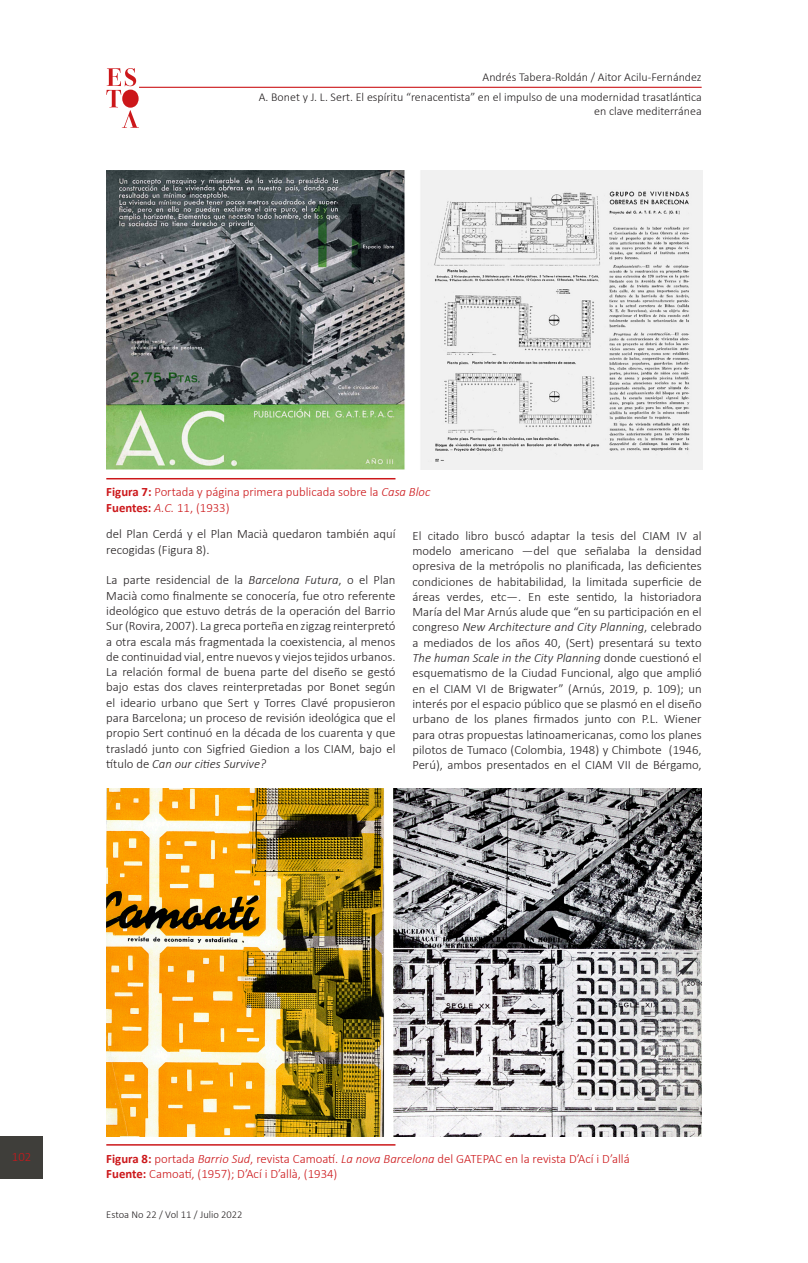
<style>
.page{position:relative;width:808px;height:1263px;background:#fff}
.page>*{position:absolute;margin:0;border:0;box-sizing:border-box;transform-origin:0 0}
.parrafo{font:300 12.75px/15.3px "Calibri";color:#231f20;text-align:justify}
.parrafo-2{font:300 12.75px "Calibri";color:#cc171a}
.t1{font:300 12px "Calibri";color:#231f20}
.t2{font:300 10.5px "Calibri";color:#231f20}
.s1{font-weight:700}
.s2{font-style:italic}
</style>
<div class="page">
<svg style="left:106px;top:68px;width:33px;height:60px"></svg>
<hr style="left:139px;top:87px;width:563px;height:1px;background:#cc171a">
<div style="left:0;top:1137px;width:43px;height:42px;background:#3f3e3a"></div>
<img style="left:106px;top:170px;width:596px;height:300px">
<hr style="left:106px;top:478px;width:289px;height:1px;background:#cc171a">
<hr style="left:106px;top:1144px;width:289px;height:1px;background:#cc171a">
<img style="left:106px;top:789px;width:596px;height:348px">
<p class="t1" style="left:483px;top:70px;width:221px">Andrés Tabera-Roldán / Aitor Acilu-Fernández</p>
<p class="t1" style="left:259px;top:90px;width:444px">A. Bonet y J. L. Sert. El espíritu “renacentista” en el impulso de una modernidad trasatlántica</p>
<p class="t1" style="left:594px;top:104px;width:109px">en clave mediterránea</p>
<p class="parrafo-2" style="left:106px;top:484px;width:326px"><span class="s1">Figura 7:</span> Portada y página primera publicada sobre la <span class="s2">Casa Bloc</span></p>
<p class="parrafo-2" style="left:106px;top:500px;width:125px"><span class="s1">Fuentes:</span> <span class="s2">A.C.</span> 11, (1933)</p>
<p class="parrafo" style="left:106px;top:526px;width:291px">del Plan Cerdá y el Plan Macià quedaron también aquí recogidas (Figura 8).</p>
<p class="parrafo" style="left:106px;top:572px;width:291px">La parte residencial de la <span class="s2">Barcelona Futura</span>, o el Plan Macià como finalmente se conocería, fue otro referente ideológico que estuvo detrás de la operación del Barrio Sur (Rovira, 2007). La greca porteña en zigzag reinterpretó a otra escala más fragmentada la coexistencia, al menos de continuidad vial, entre nuevos y viejos tejidos urbanos.<br>La relación formal de buena parte del diseño se gestó bajo estas dos claves reinterpretadas por Bonet según el ideario urbano que Sert y Torres Clavé propusieron para Barcelona; un proceso de revisión ideológica que el propio Sert continuó en la década de los cuarenta y que trasladó junto con Sigfried Giedion a los CIAM, bajo el título de <span class="s2">Can our cities Survive?</span></p>
<p class="parrafo" style="left:412px;top:528px;width:291px">El citado libro buscó adaptar la tesis del CIAM IV al modelo americano —del que señalaba la densidad opresiva de la metrópolis no planificada, las deficientes condiciones de habitabilidad, la limitada superficie de áreas verdes, etc—. En este sentido, la historiadora María del Mar Arnús alude que “en su participación en el congreso <span class="s2">New Architecture and City Planning</span>, celebrado a mediados de los años 40, (Sert) presentará su texto <span class="s2">The human Scale in the City Planning</span> donde cuestionó el esquematismo de la Ciudad Funcional, algo que amplió en el CIAM VI de Brigwater” (Arnús, 2019, p. 109); un interés por el espacio público que se plasmó en el diseño urbano de los planes firmados junto con P.L. Wiener para otras propuestas latinoamericanas, como los planes pilotos de Tumaco (Colombia, 1948) y Chimbote (1946, Perú), ambos presentados en el CIAM VII de Bérgamo,</p>
<p class="parrafo-2" style="left:12px;top:1148px;width:21px">102</p>
<p class="parrafo-2" style="left:106px;top:1150px;width:525px"><span class="s1">Figura 8:</span> portada <span class="s2">Barrio Sud</span>, revista Camoatí. <span class="s2">La nova Barcelona</span> del GATEPAC en la revista D’Ací i D’allá</p>
<p class="parrafo-2" style="left:106px;top:1166px;width:233px"><span class="s1">Fuente:</span> Camoatí, (1957); D’Ací i D’allà, (1934)</p>
<p class="t2" style="left:106px;top:1207px;width:138px">Estoa No 22 / Vol 11 / Julio 2022</p>
</div>
